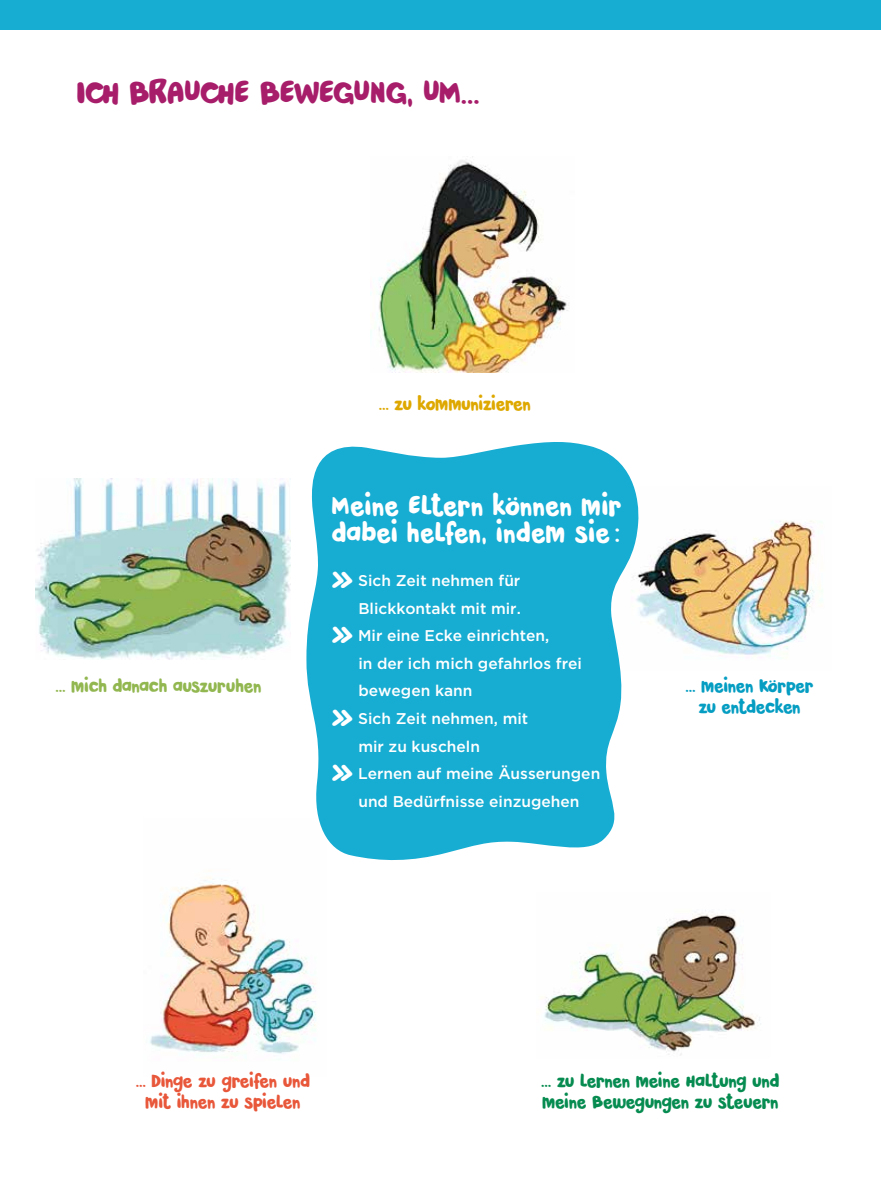
<style>
.page{position:relative;width:881px;height:1191px;background:#fff}
.page>*{position:absolute;margin:0;border:0;box-sizing:border-box;transform-origin:0 0}
.t1{font:33px "Pardesi";letter-spacing:-.03em;color:#a71d6a}
.t2{font:27px/27.6px "Pardesi";color:#fff}
.t3{font:18px/21px "Pardesi";letter-spacing:-.025em;color:#068b50}
.t4{font:18px/21px "Pardesi";letter-spacing:-.03em;color:#e8573a;text-align:center}
.t5{font:18px/21px "Pardesi";letter-spacing:-.03em;color:#059dc2;text-align:center}
.t6{font:18px "Pardesi";letter-spacing:-.02em;color:#92b750}
.t7{font:18px "Pardesi";letter-spacing:-.02em;color:#dea800}
.t8{font:500 15.45px "Gotham";color:#fff}
.s1{font-family:"Pardesi";font-weight:400;font-size:30px}
</style>
<div class="page">
<div style="left:0;top:0;width:880px;height:30px;background:#17acd2"></div>
<img style="left:149px;top:877px;width:167px;height:177px">
<img style="left:35px;top:478px;width:255px;height:181px">
<img style="left:639px;top:521px;width:183px;height:134px">
<img style="left:541px;top:910px;width:220px;height:145px">
<svg style="left:306px;top:442px;width:333px;height:419px;background:#34b6d7"></svg>
<img style="left:370px;top:160px;width:199px;height:212px">
<h1 class="t1" style="left:77px;top:68px;width:404px">ICH BRAUCHE BEWEGUNG, UM...</h1>
<p class="t7" style="left:378px;top:390px;width:154px">… ZU KOMMUNIZIEREN</p>
<h2 class="t2" style="left:331px;top:491px;width:291px">MEINE ELTERN KÖNNEN MIR<br>DABEI HELFEN, INDEM SIE :</h2>
<p class="t8" style="left:331px;top:571px;width:190px"><span class="s1">»</span> Sich Zeit nehmen für</p>
<p class="t8" style="left:358px;top:599px;width:164px">Blickkontakt mit mir.</p>
<p class="t8" style="left:331px;top:627px;width:219px"><span class="s1">»</span> Mir eine Ecke einrichten,</p>
<p class="t8" style="left:358px;top:654px;width:225px">in der ich mich gefahrlos frei</p>
<p class="t8" style="left:358px;top:682px;width:115px">bewegen kann</p>
<p class="t8" style="left:331px;top:709px;width:198px"><span class="s1">»</span> Sich Zeit nehmen, mit</p>
<p class="t8" style="left:358px;top:737px;width:123px">mir zu kuscheln</p>
<p class="t8" style="left:331px;top:765px;width:270px"><span class="s1">»</span> Lernen auf meine Äusserungen</p>
<p class="t8" style="left:358px;top:792px;width:222px">und Bedürfnisse einzugehen</p>
<p class="t6" style="left:55px;top:672px;width:207px">… MICH DANACH AUSZURUHEN</p>
<p class="t5" style="left:685px;top:675px;width:129px">… MEINEN KÖRPER<br>ZU ENTDECKEN</p>
<p class="t4" style="left:136px;top:1070px;width:175px">… DINGE ZU GREIFEN UND<br>MIT IHNEN ZU SPIELEN</p>
<p class="t3" style="left:541px;top:1070px;width:239px">… ZU LERNEN MEINE HALTUNG UND<br>MEINE BEWEGUNGEN ZU STEUERN</p>
</div>
